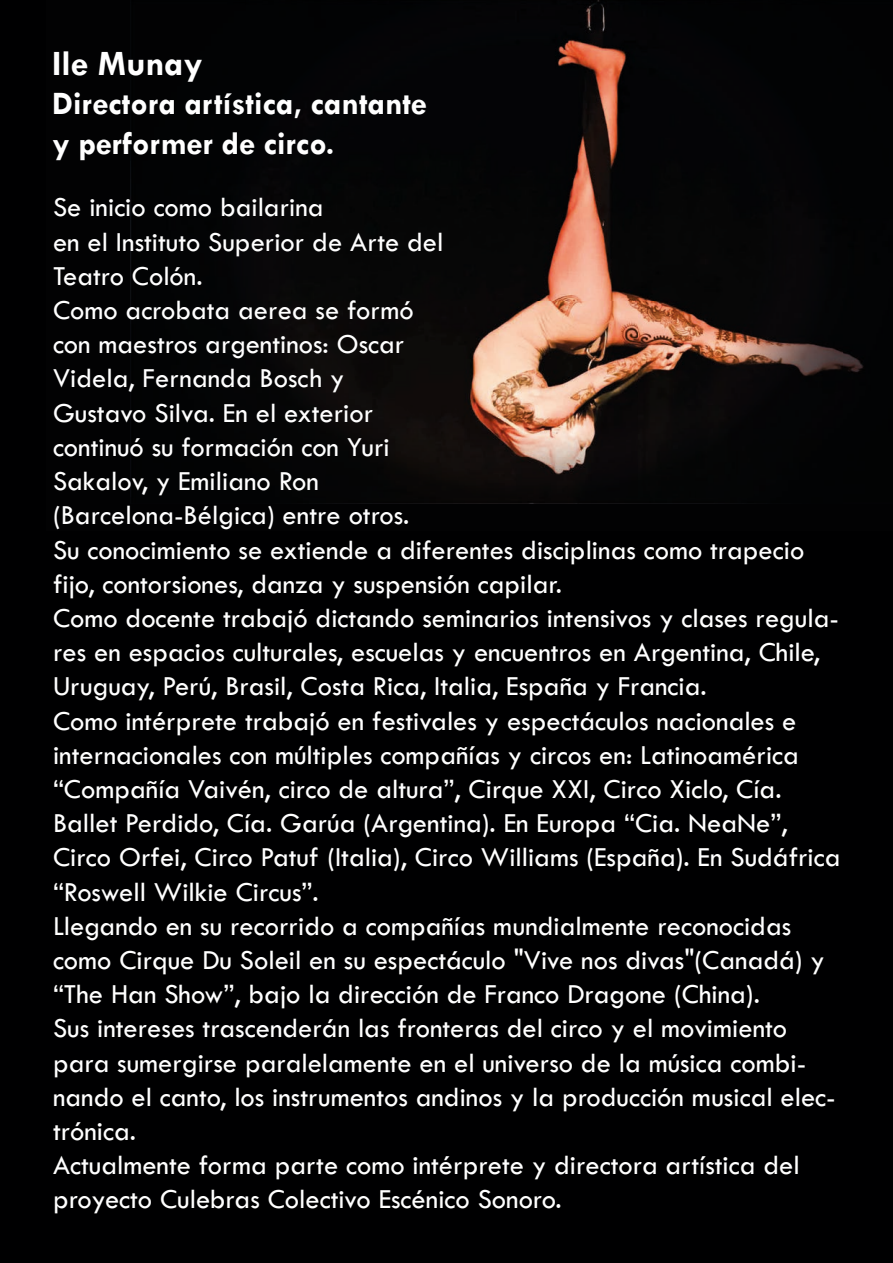
<style>
.page{position:relative;width:893px;height:1263px;background:#fff}
.page>*{position:absolute;margin:0;border:0;box-sizing:border-box;transform-origin:0 0}
.t1{font:700 36px "Tw Cen";color:#fff}
.t2{font:700 33px/39.6px "Tw Cen";color:#fff}
.t3{font:28.5px/34.2px "Tw Cen";color:#fff}
</style>
<div class="page">
<div style="left:1px;top:0;width:892px;height:1263px;background:#000001"></div>
<img style="left:130px;top:144px;width:1px;height:353px">
<img style="left:320px;top:503px;width:426px;height:1px">
<img style="left:269px;top:0;width:595px;height:503px">
<p class="t1" style="left:52px;top:42px;width:152px">Ile Munay</p>
<p class="t2" style="left:52px;top:83px;width:376px">Directora artística, cantante y performer de circo.</p>
<p class="t3" style="left:53px;top:190px;width:789px">Se inicio como bailarina<br>en el Instituto Superior de Arte del<br>Teatro Colón.<br>Como acrobata aerea se formó<br>con maestros argentinos: Oscar<br>Videla, Fernanda Bosch y<br>Gustavo Silva. En el exterior<br>continuó su formación con Yuri<br>Sakalov, y Emiliano Ron<br>(Barcelona-Bélgica) entre otros.<br>Su conocimiento se extiende a diferentes disciplinas como trapecio fijo, contorsiones, danza y suspensión capilar.<br>Como docente trabajó dictando seminarios intensivos y clases regula&shy;res en espacios culturales, escuelas y encuentros en Argentina, Chile, Uruguay, Perú, Brasil, Costa Rica, Italia, España y Francia.<br>Como intérprete trabajó en festivales y espectáculos nacionales e internacionales con múltiples compañías y circos en: Latinoamérica “Compañía Vaivén, circo de altura”, Cirque XXI, Circo Xiclo, Cía.<br>Ballet Perdido, Cía. Garúa (Argentina). En Europa “Cia. NeaNe”, Circo Orfei, Circo Patuf (Italia), Circo Williams (España). En Sudáfrica “Roswell Wilkie Circus”.<br>Llegando en su recorrido a compañías mundialmente reconocidas como Cirque Du Soleil en su espectáculo "Vive nos divas"(Canadá) y “The Han Show”, bajo la dirección de Franco Dragone (China).<br>Sus intereses trascenderán las fronteras del circo y el movimiento para sumergirse paralelamente en el universo de la música combi&shy;nando el canto, los instrumentos andinos y la producción musical elec&shy;trónica.<br>Actualmente forma parte como intérprete y directora artística del proyecto Culebras Colectivo Escénico Sonoro.</p>
</div>
